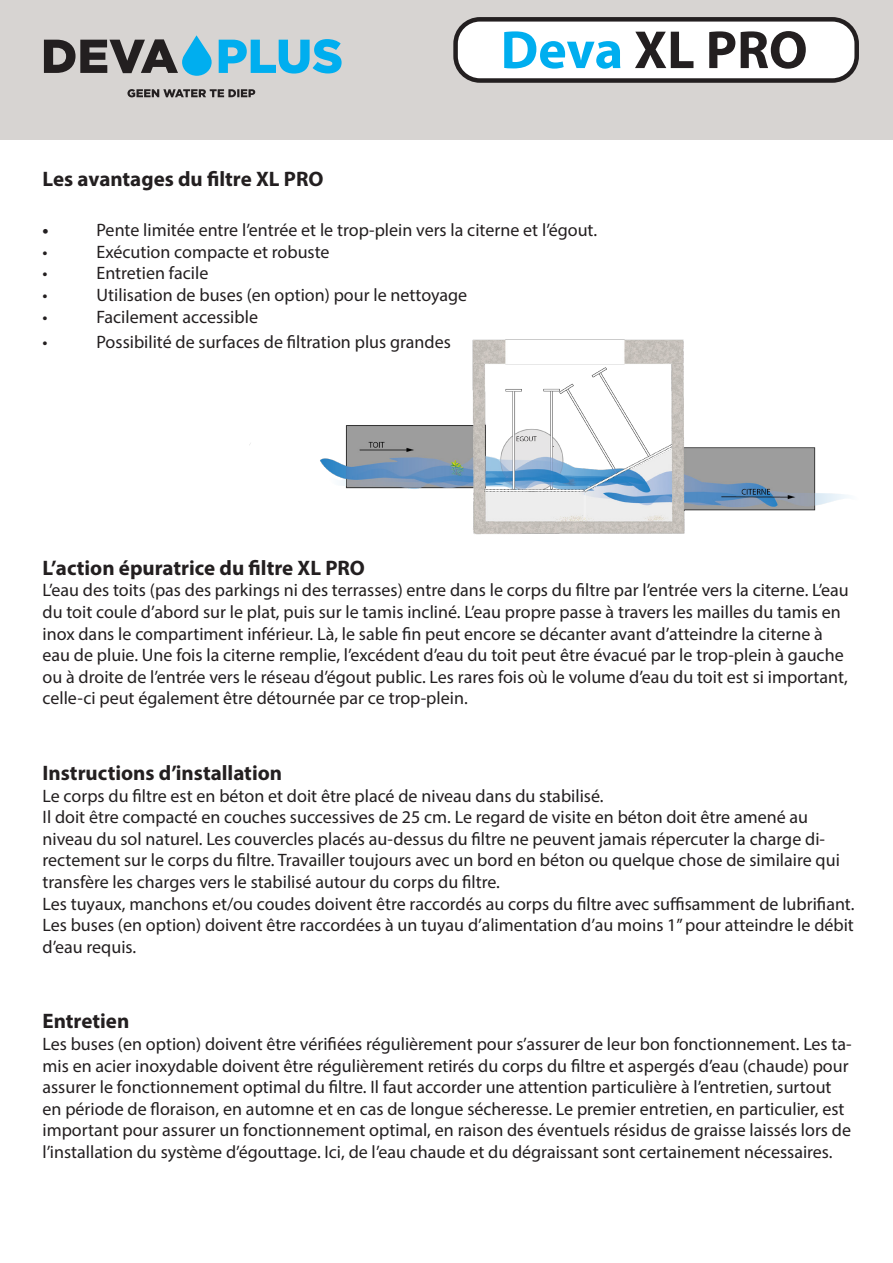
<style>
.page{position:relative;width:893px;height:1263px;background:#fff}
.page>*{position:absolute;margin:0;border:0;box-sizing:border-box;transform-origin:0 0}
.t1{font:700 54px "Myriad Pro";color:#231f20}
.t2{font:700 21px "Myriad Pro";color:#231f20}
.t3{font:18px/21.6px "Myriad Pro";color:#231f20}
.t4{font:700 18px "Myriad Pro";color:#231f20}
.s1{color:#00aeef}
</style>
<div class="page">
<div style="left:0;top:0;width:893px;height:140px;background:#d7d4d2"></div>
<div style="left:456px;top:19px;width:401px;height:62px;background:#fff;border-radius:24px"></div>
<div style="left:453px;top:17px;width:406px;height:66px;border:4px solid #231f20;border-radius:24px"></div>
<svg style="left:219px;top:39px;width:123px;height:35px"></svg>
<svg style="left:44px;top:35px;width:168px;height:41px"></svg>
<svg style="left:127px;top:89px;width:128px;height:8px"></svg>
<img style="left:249px;top:339px;width:599px;height:196px">
<p class="t1" style="left:501px;top:15px;width:308px"><span class="s1">Deva</span> XL PRO</p>
<p class="t2" style="left:43px;top:165px;width:283px">Les avantages du filtre XL PRO</p>
<p class="t4" style="left:43px;top:218px;width:8px">•</p>
<p class="t3" style="left:97px;top:219px;width:502px">Pente limitée entre l’entrée et le trop-plein vers la citerne et l’égout.</p>
<p class="t3" style="left:43px;top:241px;width:7px">•</p>
<p class="t3" style="left:97px;top:241px;width:235px">Exécution compacte et robuste</p>
<p class="t3" style="left:43px;top:262px;width:7px">•</p>
<p class="t3" style="left:97px;top:262px;width:113px">Entretien facile</p>
<p class="t3" style="left:43px;top:284px;width:7px">•</p>
<p class="t3" style="left:97px;top:284px;width:372px">Utilisation de buses (en option) pour le nettoyage</p>
<p class="t3" style="left:43px;top:306px;width:7px">•</p>
<p class="t3" style="left:97px;top:306px;width:163px">Facilement accessible</p>
<p class="t3" style="left:43px;top:331px;width:7px">•</p>
<p class="t3" style="left:97px;top:331px;width:356px">Possibilité de surfaces de filtration plus grandes</p>
<p class="t2" style="left:43px;top:554px;width:324px">L’action épuratrice du filtre XL PRO</p>
<p class="t3" style="left:43px;top:579px;width:808px">L’eau des toits (pas des parkings ni des terrasses) entre dans le corps du filtre par l’entrée vers la citerne. L’eau du toit coule d’abord sur le plat, puis sur le tamis incliné. L’eau propre passe à travers les mailles du tamis en inox dans le compartiment inférieur. Là, le sable fin peut encore se décanter avant d’atteindre la citerne à eau de pluie. Une fois la citerne remplie, l’excédent d’eau du toit peut être évacué par le trop-plein à gauche ou à droite de l’entrée vers le réseau d’égout public. Les rares fois où le volume d’eau du toit est si important, celle-ci peut également être détournée par ce trop-plein.</p>
<p class="t2" style="left:43px;top:759px;width:241px">Instructions d’installation</p>
<p class="t3" style="left:43px;top:784px;width:562px">Le corps du filtre est en béton et doit être placé de niveau dans du stabilisé.</p>
<p class="t3" style="left:43px;top:806px;width:799px">Il doit être compacté en couches successives de 25 cm. Le regard de visite en béton doit être amené au niveau du sol naturel. Les couvercles placés au-dessus du filtre ne peuvent jamais répercuter la charge di&shy;rectement sur le corps du filtre. Travailler toujours avec un bord en béton ou quelque chose de similaire qui transfère les charges vers le stabilisé autour du corps du filtre.</p>
<p class="t3" style="left:43px;top:892px;width:813px">Les tuyaux, manchons et/ou coudes doivent être raccordés au corps du filtre avec suffisamment de lubrifiant.</p>
<p class="t3" style="left:43px;top:914px;width:813px">Les buses (en option) doivent être raccordées à un tuyau d’alimentation d’au moins 1” pour atteindre le débit d’eau requis.</p>
<p class="t2" style="left:43px;top:1007px;width:88px">Entretien</p>
<p class="t3" style="left:43px;top:1033px;width:811px">Les buses (en option) doivent être vérifiées régulièrement pour s’assurer de leur bon fonctionnement. Les ta&shy;mis en acier inoxydable doivent être régulièrement retirés du corps du filtre et aspergés d’eau (chaude) pour assurer le fonctionnement optimal du filtre. Il faut accorder une attention particulière à l’entretien, surtout en période de floraison, en automne et en cas de longue sécheresse. Le premier entretien, en particulier, est important pour assurer un fonctionnement optimal, en raison des éventuels résidus de graisse laissés lors de l’installation du système d’égouttage. Ici, de l’eau chaude et du dégraissant sont certainement nécessaires.</p>
</div>
